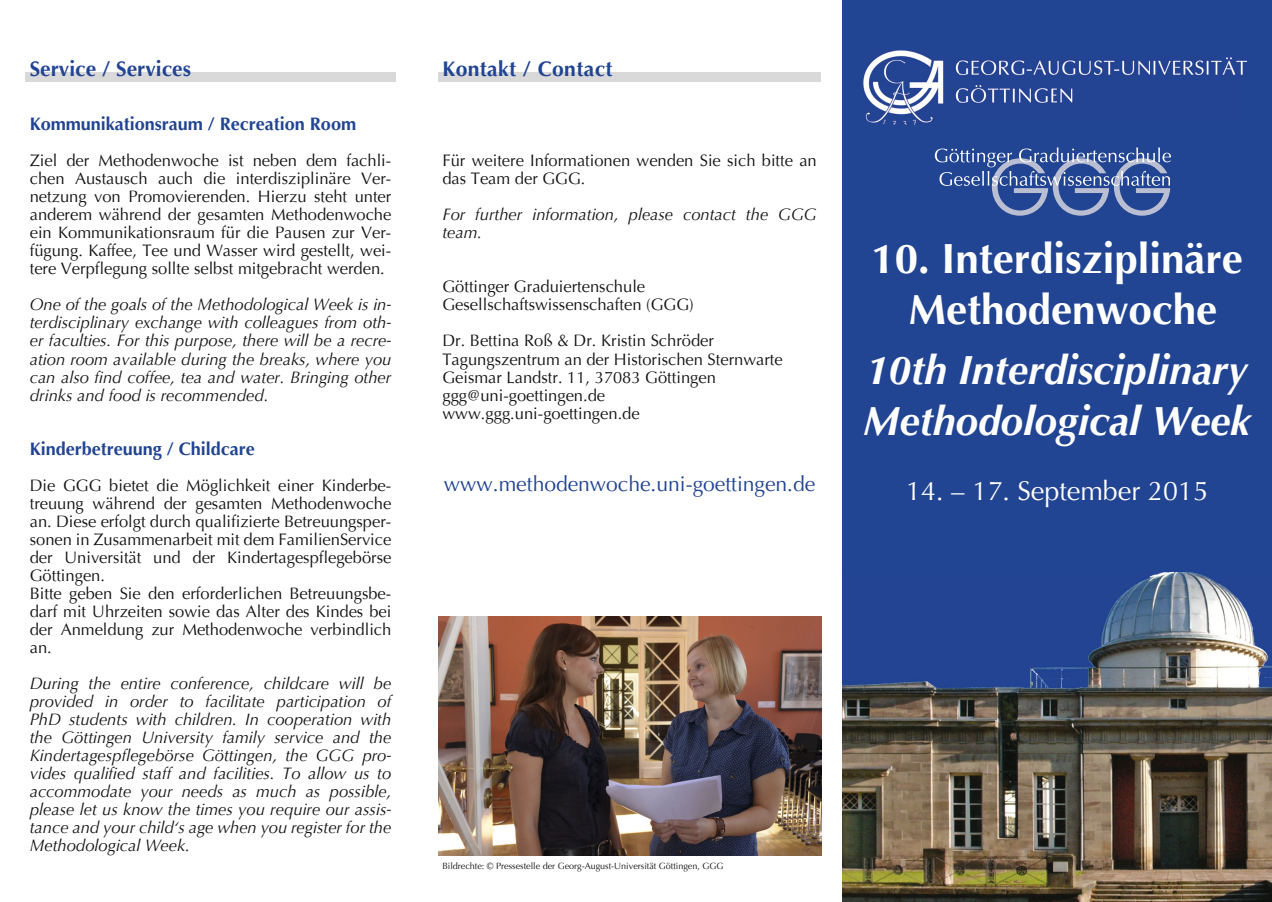
<style>
.page{position:relative;width:1272px;height:902px;background:#fff}
.page>*{position:absolute;margin:0;border:0;box-sizing:border-box;transform-origin:0 0}
.t1{font:700 42px/51px "Optima";color:#fff;text-align:center}
.t2{font:italic 700 40.5px/51px "Optima";color:#fff}
.t3{font:27px "Optima";color:#fff}
.t4{font:21px "Optima";color:#214493}
.t5{font:700 21px "Optima";color:#214493}
.t6{font:700 21px "Optima";letter-spacing:.02em;color:#214493}
.t7{font:700 18px "Optima";color:#214493}
.t8{font:16.5px/18px "Optima";color:#131413}
.t9{font:italic 16.5px/18px "Optima";color:#131413;text-align:justify}
.t10{font:9px "Optima";color:#131413}
</style>
<div class="page">
<div style="left:26px;top:72px;width:369px;height:9px;background:#d9d9d9"></div>
<div style="left:842px;top:0;width:429px;height:901px;background:#214493"></div>
<img style="left:863px;top:51px;width:383px;height:74px">
<svg style="left:934px;top:147px;width:236px;height:69px"></svg>
<img style="left:842px;top:572px;width:429px;height:329px">
<div style="left:438px;top:72px;width:383px;height:9px;background:#d9d9d9"></div>
<img style="left:438px;top:617px;width:383px;height:238px">
<p class="t5" style="left:30px;top:56px;width:163px">Service / Services</p>
<p class="t7" style="left:30px;top:113px;width:328px">Kommunikationsraum / Recreation Room</p>
<p class="t8" style="left:30px;top:152px;width:363px;text-align:justify">Ziel der Methodenwoche ist neben dem fachli&shy;chen Austausch auch die interdisziplinäre Ver&shy;netzung von Promovierenden. Hierzu steht unter anderem während der gesamten Methoden woche ein Kommunikationsraum für die Pausen zur Ver&shy;fügung. Kaffee, Tee und Wasser wird gestellt, wei&shy;tere Verpflegung sollte selbst mitgebracht werden.</p>
<p class="t9" style="left:30px;top:296px;width:363px">One of the goals of the Methodological Week is in&shy;terdisciplinary exchange with colleagues from oth&shy;er faculties. For this purpose, there will be a recre&shy;ation room available during the breaks, where you can also find coffee, tea and water. Bringing other drinks and food is recommended.</p>
<p class="t7" style="left:30px;top:437px;width:227px">Kinderbetreuung / Childcare</p>
<p class="t8" style="left:30px;top:476px;width:363px">Die GGG bietet die Mög lich keit einer Kinderbe&shy;treuung während der gesamten Methodenwoche an. Diese erfolgt durch qualifizierte Betreuungsper&shy;sonen in Zusammenarbeit mit dem FamilienService der Universität und der Kindertagespflegebörse Göttingen.<br>Bitte geben Sie den erforderlichen Betreuungsbe&shy;darf mit Uhrzeiten sowie das Alter des Kindes bei der Anmeldung zur Methodenwoche verbindlich an.</p>
<p class="t9" style="left:30px;top:674px;width:363px">During the entire conference, childcare will be provided in order to facilitate participation of PhD students with children. In cooperation with the Göttingen University family service and the Kindertagespflegebörse Göttingen, the GGG pro&shy;vides qualified staff and facilities. To allow us to accommodate your needs as much as possible, please let us know the times you require our assis&shy;tance and your child‘s age when you register for the Methodological Week.</p>
<p class="t6" style="left:442px;top:56px;width:172px">Kontakt / Contact</p>
<p class="t8" style="left:442px;top:152px;width:376px">Für weitere Informationen wenden Sie sich bitte an das Team der GGG.</p>
<p class="t9" style="left:442px;top:206px;width:376px">For further information, please contact the GGG team.</p>
<p class="t8" style="left:442px;top:278px;width:253px">Göttinger Graduiertenschule<br>Gesellschaftswissenschaften (GGG)</p>
<p class="t8" style="left:442px;top:332px;width:342px">Dr. Bettina Roß &amp; Dr. Kristin Schröder Tagungszentrum an der Historischen Sternwarte Geismar Landstr. 11, 37083 Göttingen ggg@uni-goettingen.de www.ggg.uni-goettingen.de</p>
<p class="t4" style="left:444px;top:470px;width:373px">www.methodenwoche.uni-goettingen.de</p>
<h1 class="t1" style="left:871px;top:234px;width:373px">10. Interdisziplinäre<br>Methodenwoche</h1>
<h2 class="t2" style="left:863px;top:344px;width:389px">10th Interdisciplinary<br>Methodological Week</h2>
<h3 class="t3" style="left:906px;top:473px;width:303px">14. – 17. September 2015</h3>
<p class="t10" style="left:442px;top:860px;width:282px">Bildrechte: © Pressestelle der Georg-August-Universität Göttingen, GGG</p>
</div>
